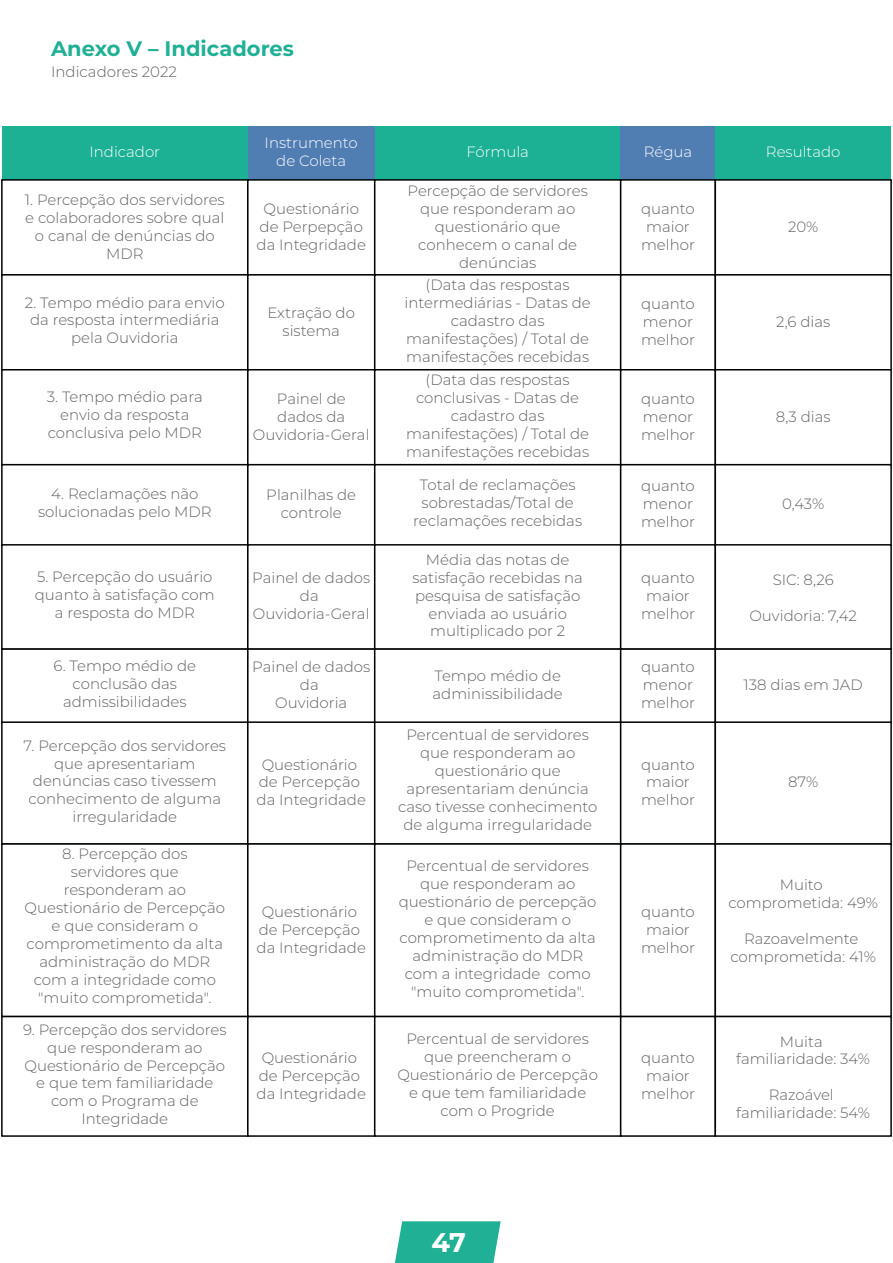
<style>
.page{position:relative;width:893px;height:1263px;background:#fff}
.page>*{position:absolute;margin:0;border:0;box-sizing:border-box;transform-origin:0 0}
.t1{font:700 27px "Montserrat";color:#fff}
.t2{font:700 21px "Montserrat";color:#20b095}
.t3{font:300 15px/17.9px "Montserrat";color:#616160;text-align:center}
.t4{font:300 15px/17.9px "Montserrat";color:#fff;text-align:center}
</style>
<div class="page">
<svg style="left:395px;top:1221px;width:106px;height:42px;background:#31b69d"></svg>
<div style="left:2px;top:126px;width:246px;height:54px;background:#1cb095"></div>
<div style="left:248px;top:126px;width:127px;height:54px;background:#517eb2"></div>
<div style="left:375px;top:126px;width:246px;height:54px;background:#1cb095"></div>
<div style="left:621px;top:126px;width:94px;height:54px;background:#517eb2"></div>
<div style="left:715px;top:126px;width:176px;height:54px;background:#1cb095"></div>
<div style="left:2px;top:179px;width:247px;height:97px;border:1px solid #010202"></div>
<div style="left:247px;top:179px;width:128px;height:97px;border:1px solid #010202"></div>
<div style="left:374px;top:179px;width:247px;height:97px;border:1px solid #010202"></div>
<div style="left:620px;top:179px;width:96px;height:97px;border:1px solid #010202"></div>
<div style="left:715px;top:179px;width:176px;height:97px;border:1px solid #010202"></div>
<div style="left:2px;top:274px;width:247px;height:96px;border:1px solid #010202"></div>
<div style="left:247px;top:274px;width:128px;height:96px;border:1px solid #010202"></div>
<div style="left:374px;top:274px;width:247px;height:96px;border:1px solid #010202"></div>
<div style="left:620px;top:274px;width:96px;height:96px;border:1px solid #010202"></div>
<div style="left:715px;top:274px;width:176px;height:96px;border:1px solid #010202"></div>
<div style="left:2px;top:369px;width:247px;height:96px;border:1px solid #010202"></div>
<div style="left:247px;top:369px;width:128px;height:96px;border:1px solid #010202"></div>
<div style="left:374px;top:369px;width:247px;height:96px;border:1px solid #010202"></div>
<div style="left:620px;top:369px;width:96px;height:96px;border:1px solid #010202"></div>
<div style="left:715px;top:369px;width:176px;height:96px;border:1px solid #010202"></div>
<div style="left:2px;top:464px;width:247px;height:81px;border:1px solid #010202"></div>
<div style="left:247px;top:464px;width:128px;height:81px;border:1px solid #010202"></div>
<div style="left:374px;top:464px;width:247px;height:81px;border:1px solid #010202"></div>
<div style="left:620px;top:464px;width:96px;height:81px;border:1px solid #010202"></div>
<div style="left:715px;top:464px;width:176px;height:81px;border:1px solid #010202"></div>
<div style="left:2px;top:544px;width:247px;height:106px;border:1px solid #010202"></div>
<div style="left:247px;top:544px;width:128px;height:106px;border:1px solid #010202"></div>
<div style="left:374px;top:544px;width:247px;height:106px;border:1px solid #010202"></div>
<div style="left:620px;top:544px;width:96px;height:106px;border:1px solid #010202"></div>
<div style="left:715px;top:544px;width:176px;height:106px;border:1px solid #010202"></div>
<div style="left:2px;top:648px;width:247px;height:75px;border:1px solid #010202"></div>
<div style="left:247px;top:648px;width:128px;height:75px;border:1px solid #010202"></div>
<div style="left:374px;top:648px;width:247px;height:75px;border:1px solid #010202"></div>
<div style="left:620px;top:648px;width:96px;height:75px;border:1px solid #010202"></div>
<div style="left:715px;top:648px;width:176px;height:75px;border:1px solid #010202"></div>
<div style="left:2px;top:721px;width:247px;height:124px;border:1px solid #010202"></div>
<div style="left:247px;top:721px;width:128px;height:124px;border:1px solid #010202"></div>
<div style="left:374px;top:721px;width:247px;height:124px;border:1px solid #010202"></div>
<div style="left:620px;top:721px;width:96px;height:124px;border:1px solid #010202"></div>
<div style="left:715px;top:721px;width:176px;height:124px;border:1px solid #010202"></div>
<div style="left:2px;top:843px;width:247px;height:174px;border:1px solid #010202"></div>
<div style="left:247px;top:843px;width:128px;height:174px;border:1px solid #010202"></div>
<div style="left:374px;top:843px;width:247px;height:174px;border:1px solid #010202"></div>
<div style="left:620px;top:843px;width:96px;height:174px;border:1px solid #010202"></div>
<div style="left:715px;top:843px;width:176px;height:174px;border:1px solid #010202"></div>
<div style="left:2px;top:1016px;width:247px;height:121px;border:1px solid #010202"></div>
<div style="left:247px;top:1016px;width:128px;height:121px;border:1px solid #010202"></div>
<div style="left:374px;top:1016px;width:247px;height:121px;border:1px solid #010202"></div>
<div style="left:620px;top:1016px;width:96px;height:121px;border:1px solid #010202"></div>
<div style="left:715px;top:1016px;width:176px;height:121px;border:1px solid #010202"></div>
<h2 class="t2" style="left:51px;top:34px;width:244px">Anexo V – Indicadores</h2>
<p class="t3" style="left:51px;top:62px;width:127px">Indicadores 2022</p>
<p class="t4" style="left:89px;top:143px;width:72px">Indicador</p>
<p class="t4" style="left:265px;top:134px;width:95px">Instrumento de Coleta</p>
<p class="t4" style="left:466px;top:143px;width:64px">Fórmula</p>
<p class="t4" style="left:644px;top:143px;width:50px">Régua</p>
<p class="t4" style="left:766px;top:143px;width:76px">Resultado</p>
<p class="t3" style="left:257px;top:199px;width:111px">Questionário de Perpepção da Integridade</p>
<p class="t3" style="left:641px;top:199px;width:55px">quanto maior melhor</p>
<p class="t3" style="left:25px;top:190px;width:201px">1. Percepção dos servidores e colaboradores sobre qual o canal de denúncias do<br>MDR</p>
<p class="t3" style="left:408px;top:181px;width:182px">Percepção de servidores que responderam ao questionário que conhecem o canal de denúncias</p>
<p class="t3" style="left:268px;top:303px;width:89px">Extração do sistema</p>
<p class="t3" style="left:641px;top:294px;width:55px;text-align:left">quanto menor melhor</p>
<p class="t3" style="left:788px;top:217px;width:32px">20%</p>
<p class="t3" style="left:404px;top:275px;width:188px">(Data das respostas intermediárias - Datas de cadastro das manifestações) / Total de manifestações recebidas</p>
<p class="t3" style="left:25px;top:293px;width:201px">2. Tempo médio para envio da resposta intermediária pela Ouvidoria</p>
<p class="t3" style="left:776px;top:312px;width:56px">2,6 dias</p>
<p class="t3" style="left:47px;top:388px;width:157px">3. Tempo médio para envio da resposta conclusiva pelo MDR</p>
<p class="t3" style="left:406px;top:370px;width:185px">(Data das respostas conclusivas - Datas de cadastro das manifestações) / Total de manifestações recebidas</p>
<p class="t3" style="left:253px;top:389px;width:118px">Painel de dados da<br>Ouvidoria-Geral</p>
<p class="t3" style="left:641px;top:389px;width:55px;text-align:left">quanto menor melhor</p>
<p class="t3" style="left:38px;top:484px;width:175px">4. Reclamações não solucionadas pelo MDR</p>
<p class="t3" style="left:413px;top:475px;width:170px">Total de reclamações sobrestadas/Total de reclamações recebidas</p>
<p class="t3" style="left:266px;top:485px;width:91px">Planilhas de controle</p>
<p class="t3" style="left:641px;top:476px;width:55px;text-align:left">quanto menor melhor</p>
<p class="t3" style="left:776px;top:407px;width:56px">8,3 dias</p>
<p class="t3" style="left:782px;top:494px;width:44px">0,43%</p>
<p class="t3" style="left:35px;top:568px;width:181px">5. Percepção do usuário quanto à satisfação com a resposta do MDR</p>
<p class="t3" style="left:412px;top:550px;width:172px">Média das notas de satisfação recebidas na pesquisa de satisfação enviada ao usuário multiplicado por 2</p>
<p class="t3" style="left:252px;top:569px;width:119px">Painel de dados da<br>Ouvidoria-Geral</p>
<p class="t3" style="left:641px;top:569px;width:55px">quanto maior melhor</p>
<p class="t3" style="left:773px;top:570px;width:63px">SIC: 8,26</p>
<p class="t3" style="left:749px;top:606px;width:109px">Ouvidoria: 7,42</p>
<p class="t3" style="left:54px;top:657px;width:144px">6. Tempo médio de conclusão das admissibilidades</p>
<p class="t3" style="left:433px;top:667px;width:132px;text-align:left">Tempo médio de adminissibilidade</p>
<p class="t3" style="left:252px;top:658px;width:119px">Painel de dados da<br>Ouvidoria</p>
<p class="t3" style="left:641px;top:658px;width:55px;text-align:left">quanto menor melhor</p>
<p class="t3" style="left:24px;top:736px;width:204px">7. Percepção dos servidores que apresentariam denúncias caso tivessem conhecimento de alguma irregularidade</p>
<p class="t3" style="left:398px;top:725px;width:201px">Percentual de servidores que responderam ao questionário que apresentariam denúncia caso tivesse conhecimento de alguma irregularidade</p>
<p class="t3" style="left:257px;top:755px;width:111px">Questionário de Percepção da Integridade</p>
<p class="t3" style="left:641px;top:755px;width:55px">quanto maior melhor</p>
<p class="t3" style="left:25px;top:844px;width:202px">8. Percepção dos servidores que responderam ao<br>Questionário de Percepção e que consideram o comprometimento da alta administração do MDR com a integridade como "muito comprometida".</p>
<p class="t3" style="left:399px;top:857px;width:199px">Percentual de servidores que responderam ao questionário de percepção e que consideram o comprometimento da alta administração do MDR com a integridade como "muito comprometida".</p>
<p class="t3" style="left:257px;top:902px;width:111px">Questionário de Percepção da Integridade</p>
<p class="t3" style="left:641px;top:902px;width:55px">quanto maior melhor</p>
<p class="t3" style="left:23px;top:1020px;width:205px">9. Percepção dos servidores que responderam ao<br>Questionário de Percepção e que tem familiaridade com o Programa de<br>Integridade</p>
<p class="t3" style="left:397px;top:1029px;width:202px">Percentual de servidores que preencheram o<br>Questionário de Percepção e que tem familiaridade com o Progride</p>
<p class="t3" style="left:257px;top:1048px;width:111px">Questionário de Percepção da Integridade</p>
<p class="t3" style="left:641px;top:1048px;width:55px">quanto maior melhor</p>
<p class="t3" style="left:744px;top:675px;width:121px">138 dias em JAD</p>
<p class="t3" style="left:788px;top:773px;width:32px">87%</p>
<p class="t3" style="left:728px;top:875px;width:151px">Muito comprometida: 49%</p>
<p class="t3" style="left:730px;top:929px;width:147px">Razoavelmente comprometida: 41%</p>
<p class="t3" style="left:736px;top:1032px;width:135px">Muita familiaridade: 34%</p>
<p class="t3" style="left:736px;top:1085px;width:135px">Razoável familiaridade: 54%</p>
<h1 class="t1" style="left:432px;top:1223px;width:36px">47</h1>
</div>
